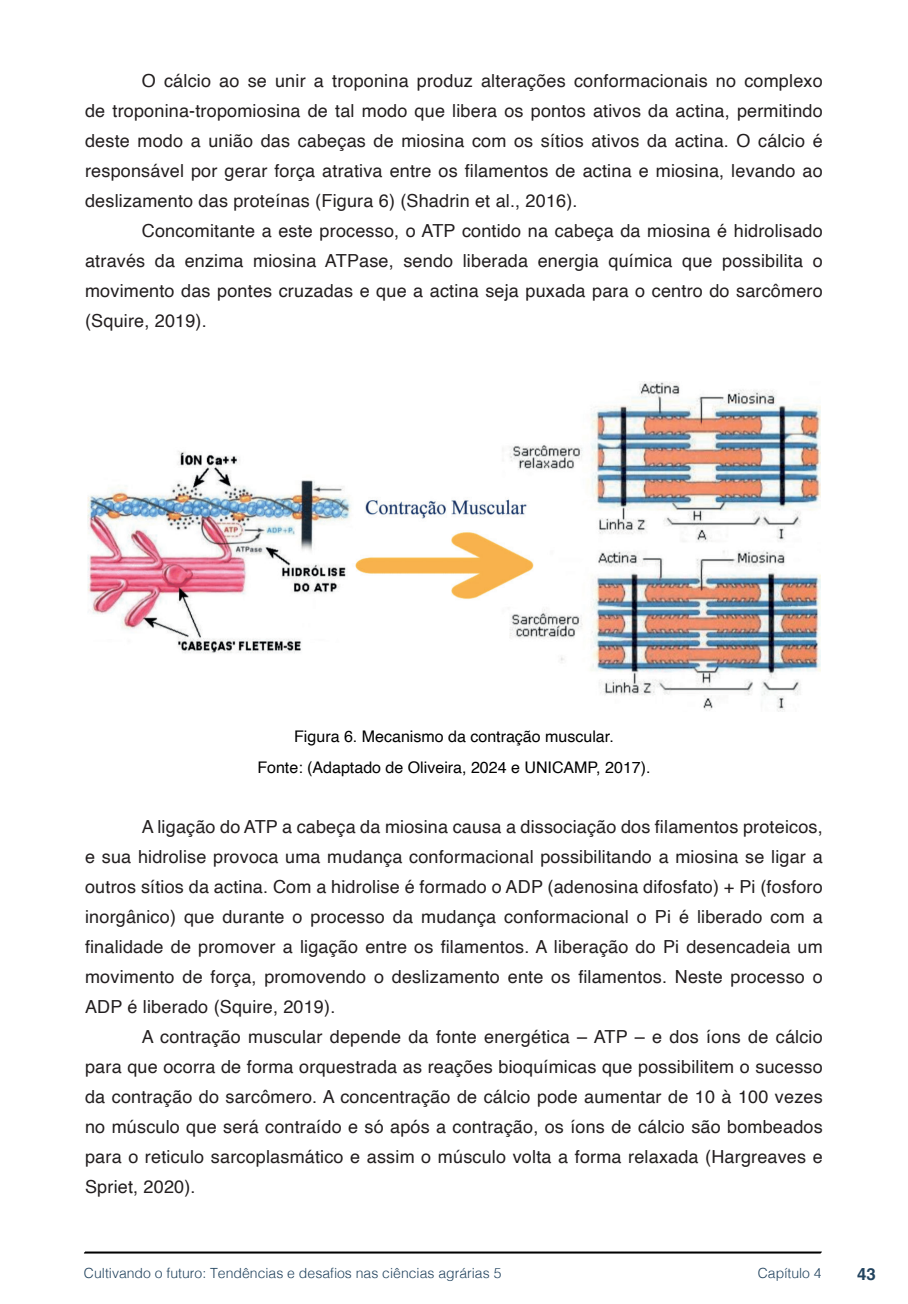
<style>
.page{position:relative;width:908px;height:1304px;background:#fff}
.page>*{position:absolute;margin:0;border:0;box-sizing:border-box;transform-origin:0 0}
.txt{font:18px/30px "Helvetica";letter-spacing:.01em;color:#231f20;text-align:justify}
.t1{font:700 16.8px "Helvetica";color:#23445f}
.imagens_graf_tab{font:16px "Helvetica";color:#000}
.t2{font:300 14px "Helvetica";color:#23445f}
</style>
<div class="page">
<svg style="left:84px;top:1251px;width:737px;height:3px;background:#515151"></svg>
<img style="left:87px;top:381px;width:733px;height:331px">
<p class="txt" style="left:85px;top:66px;width:738px;text-indent:57px">O cálcio ao se unir a troponina produz alterações conformacionais no complexo de troponina-tropomiosina de tal modo que libera os pontos ativos da actina, permitindo deste modo a união das cabeças de miosina com os sítios ativos da actina. O cálcio é responsável por gerar força atrativa entre os filamentos de actina e miosina, levando ao deslizamento das proteínas (Figura 6) (Shadrin et al., 2016).</p>
<p class="txt" style="left:85px;top:216px;width:738px;text-indent:57px">Concomitante a este processo, o ATP contido na cabeça da miosina é hidrolisado através da enzima miosina ATPase, sendo liberada energia química que possibilita o movimento das pontes cruzadas e que a actina seja puxada para o centro do sarcômero (Squire, 2019).</p>
<p class="imagens_graf_tab" style="left:294px;top:724px;width:321px">Figura 6. Mecanismo da contração muscular.</p>
<p class="imagens_graf_tab" style="left:257px;top:755px;width:394px">Fonte: (Adaptado de Oliveira, 2024 e UNICAMP, 2017).</p>
<p class="txt" style="left:85px;top:812px;width:738px;text-indent:57px">A ligação do ATP a cabeça da miosina causa a dissociação dos filamentos proteicos, e sua hidrolise provoca uma mudança conformacional possibilitando a miosina se ligar a outros sítios da actina. Com a hidrolise é formado o ADP (adenosina difosfato) + Pi (fosforo inorgânico) que durante o processo da mudança conformacional o Pi é liberado com a finalidade de promover a ligação entre os filamentos. A liberação do Pi desencadeia um movimento de força, promovendo o deslizamento ente os filamentos. Neste processo o ADP é liberado (Squire, 2019).</p>
<p class="txt" style="left:85px;top:1022px;width:738px;text-indent:57px">A contração muscular depende da fonte energética – ATP – e dos íons de cálcio para que ocorra de forma orquestrada as reações bioquímicas que possibilitem o sucesso da contração do sarcômero. A concentração de cálcio pode aumentar de 10 à 100 vezes no músculo que será contraído e só após a contração, os íons de cálcio são bombeados para o reticulo sarcoplasmático e assim o músculo volta a forma relaxada (Hargreaves e Spriet, 2020).</p>
<p class="t2" style="left:84px;top:1261px;width:419px">Cultivando o futuro: Tendências e desafios nas ciências agrárias 5</p>
<p class="t2" style="left:757px;top:1261px;width:65px">Capítulo 4</p>
<p class="t1" style="left:856px;top:1264px;width:20px">43</p>
</div>
